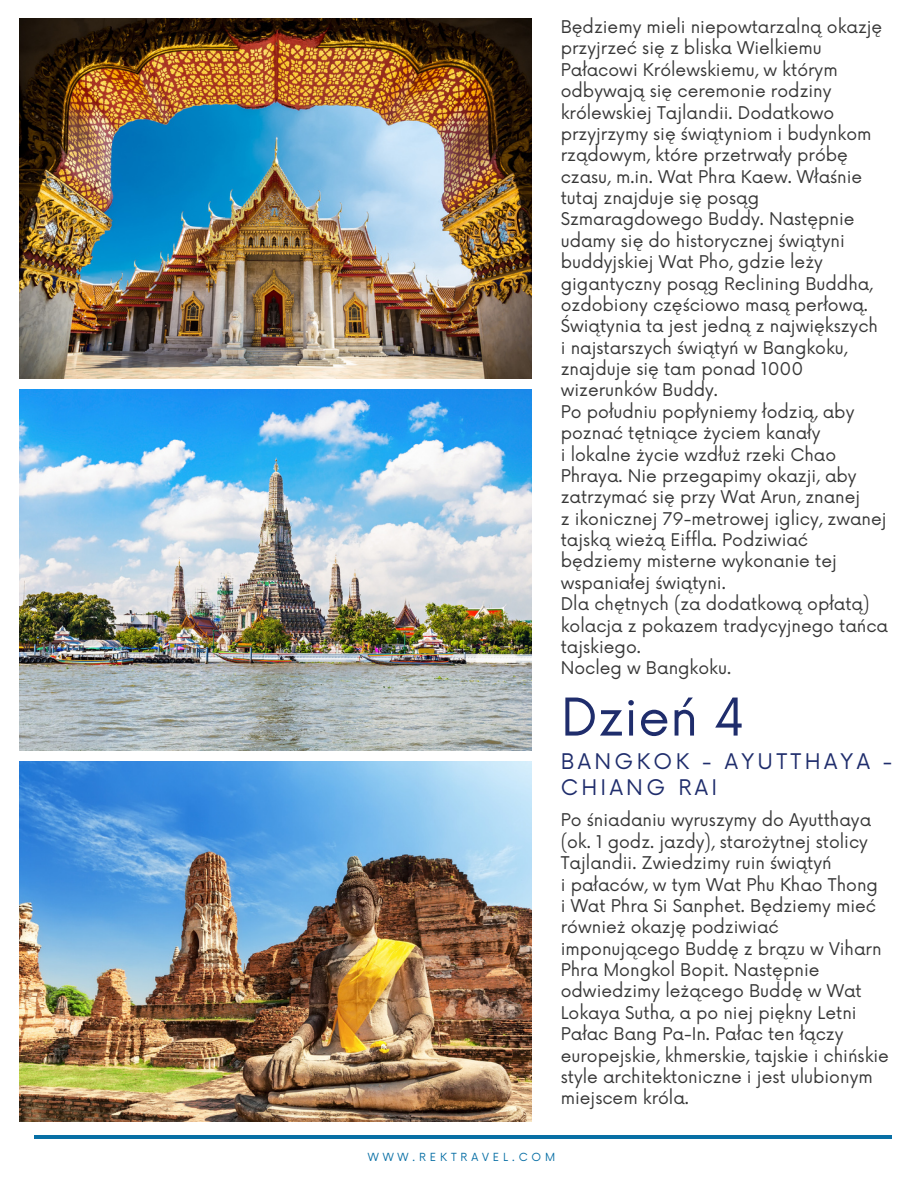
<style>
.page{position:relative;width:918px;height:1188px;background:#fff}
.page>*{position:absolute;margin:0;border:0;box-sizing:border-box;transform-origin:0 0}
.t1{font:50.7px "Now";color:#1f2d6c}
.t2{font:21px/25.8px "Now";letter-spacing:.16em;color:#1f2d6c}
.t3{font:17.1px/21.3px "Now";color:#373737}
.t4{font:10.95px "Now";letter-spacing:.36em;color:#086fa5}
</style>
<div class="page">
<img style="left:20px;top:18px;width:512px;height:360px">
<img style="left:20px;top:389px;width:512px;height:362px">
<img style="left:20px;top:762px;width:512px;height:360px">
<hr style="left:35px;top:1136px;width:857px;height:3px;background:#086fa5">
<p class="t3" style="left:561px;top:15px;width:329px">Będziemy mieli niepowtarzalną okazję przyjrzeć się z bliska Wielkiemu<br>Pałacowi Królewskiemu, w którym odbywają się ceremonie rodziny królewskiej Tajlandii. Dodatkowo przyjrzymy się świątyniom i budynkom rządowym, które przetrwały próbę czasu, m.in. Wat Phra Kaew. Właśnie tutaj znajduje się posąg<br>Szmaragdowego Buddy. Następnie udamy się do historycznej świątyni buddyjskiej Wat Pho, gdzie leży gigantyczny posąg Reclining Buddha, ozdobiony częściowo masą perłową.<br>Świątynia ta jest jedną z największych<br>i najstarszych świątyń w Bangkoku, znajduje się tam ponad 1000 wizerunków Buddy.<br>Po południu popłyniemy łodzią, aby poznać tętniące życiem kanały<br>i lokalne życie wzdłuż rzeki Chao<br>Phraya. Nie przegapimy okazji, aby zatrzymać się przy Wat Arun, znanej<br>z ikonicznej 79-metrowej iglicy, zwanej tajską wieżą Eiffla. Podziwiać będziemy misterne wykonanie tej wspaniałej świątyni.<br>Dla chętnych (za dodatkową opłatą) kolacja z pokazem tradycyjnego tańca tajskiego.<br>Nocleg w Bangkoku.</p>
<h1 class="t1" style="left:561px;top:676px;width:186px">Dzień 4</h1>
<p class="t2" style="left:561px;top:747px;width:333px">BANGKOK - AYUTTHAYA -<br>CHIANG RAI</p>
<p class="t3" style="left:561px;top:808px;width:330px">Po śniadaniu wyruszymy do Ayutthaya (ok. 1 godz. jazdy), starożytnej stolicy Tajlandii. Zwiedzimy ruin świątyń<br>i pałaców, w tym Wat Phu Khao Thong<br>i Wat Phra Si Sanphet. Będziemy mieć również okazję podziwiać imponującego Buddę z brązu w Viharn Phra Mongkol Bopit. Następnie odwiedzimy leżącego Buddę w Wat Lokaya Sutha, a po niej piękny Letni Pałac Bang Pa-In. Pałac ten łączy europejskie, khmerskie, tajskie i chińskie style architektoniczne i jest ulubionym miejscem króla.</p>
<p class="t4" style="left:368px;top:1149px;width:189px">WWW.REKTRAVEL.COM</p>
</div>
